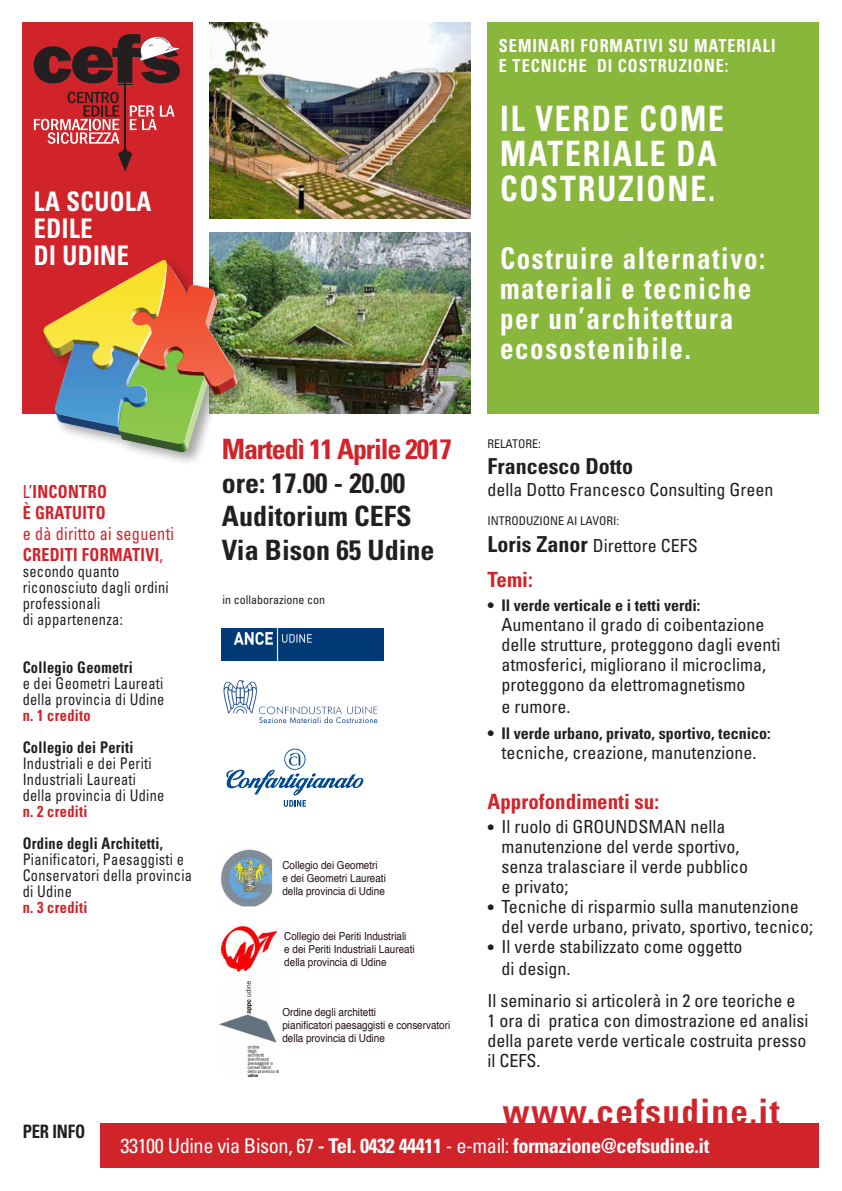
<style>
.page{position:relative;width:842px;height:1191px;background:#fff}
.page>*{position:absolute;margin:0;border:0;box-sizing:border-box;transform-origin:0 0}
.heading_1{font:700 condensed 35.1px "Univers";letter-spacing:.04em;color:#d1232a}
.t1{font:700 condensed 35px/35px "Univers";letter-spacing:.06em;color:#fff;scale:.9 1}
.t2{font:700 condensed 30px/30px "Univers";letter-spacing:.06em;color:#fff;scale:.9 1}
.t3{font:700 condensed 28px "Univers";color:#231f20}
.t4{font:700 condensed 28px "Univers";letter-spacing:-.04em;color:#d1232a}
.t5{font:700 condensed 27px "Univers";letter-spacing:.02em;color:#fff;scale:.9 1}
.t6{font:700 condensed 22px "Univers";color:#231f20}
.t7{font:700 condensed 21px "Univers";color:#d1232a}
.heading_1-2{font:700 condensed 20.4px "Univers";letter-spacing:-.02em;color:#fff}
.t8{font:700 condensed 18.5px "Univers";letter-spacing:-.01em;color:#231f20;scale:.9 1}
.t9{font:condensed 18px/20px "Univers";color:#231f20}
.t10{font:700 condensed 18px/20px "Univers";letter-spacing:.06em;color:#fff;scale:.9 1}
.t11{font:condensed 18px/21px "Univers";letter-spacing:.02em;color:#d1232a;scale:.9 1}
.t12{font:700 condensed 18px "Univers";letter-spacing:.02em;color:#d1232a;scale:.9 1}
.t13{font:condensed 16px/16px "Univers";letter-spacing:.02em;color:#231f20;scale:.9 1}
.t14{font:700 condensed 16px "Univers";color:#231f20}
.t15{font:700 condensed 16px "Univers";letter-spacing:.02em;color:#d1232a;scale:.9 1}
.t16{font:700 condensed 16px "Univers";letter-spacing:.02em;color:#231f20;scale:.9 1}
.t17{font:condensed 12px "Univers";color:#231f20}
.t18{font:11px "Helvetica";color:#231017;scale:.9 1}
.s1{font-weight:400}
.s2{font-weight:700}
.s3{font-weight:700;font-size:22px}
.s4{font-weight:700;font-size:16px}
</style>
<div class="page">
<img style="left:210px;top:23px;width:260px;height:195px">
<img style="left:210px;top:232px;width:260px;height:181px">
<img style="left:222px;top:628px;width:161px;height:32px">
<img style="left:223px;top:680px;width:155px;height:43px">
<div style="left:488px;top:23px;width:331px;height:391px;background:#88b73c"></div>
<div style="left:23px;top:23px;width:170px;height:391px;background:#d1232a"></div>
<hr style="left:124px;top:81px;width:2px;height:69px;background:#231f20">
<svg style="left:34px;top:34px;width:146px;height:51px"></svg>
<svg style="left:34px;top:92px;width:141px;height:80px"></svg>
<div style="left:40px;top:255px;width:212px;height:210px;background:#231f20;opacity:.4"></div>
<img style="left:44px;top:260px;width:194px;height:192px">
<div style="left:100px;top:1123px;width:715px;height:45px;background:#d1232a"></div>
<img style="left:221px;top:849px;width:52px;height:58px">
<img style="left:220px;top:924px;width:57px;height:50px">
<img style="left:220px;top:981px;width:59px;height:95px">
<svg style="left:226px;top:748px;width:138px;height:58px"></svg>
<p class="t5" style="left:34px;top:185px;width:132px">LA SCUOLA</p>
<p class="t5" style="left:34px;top:212px;width:67px">EDILE</p>
<p class="t5" style="left:34px;top:239px;width:107px">DI UDINE</p>
<p class="t12" style="left:23px;top:480px;width:95px"><span class="s1">L’</span>INCONTRO</p>
<p class="t12" style="left:23px;top:501px;width:94px">È GRATUITO</p>
<p class="t11" style="left:23px;top:523px;width:170px">e dà diritto ai seguenti<br><span class="s2">CREDITI FORMATIVI</span>,</p>
<p class="t13" style="left:23px;top:563px;width:164px">secondo quanto riconosciuto dagli ordini professionali</p>
<p class="t13" style="left:23px;top:611px;width:113px">di appartenenza:</p>
<p class="t16" style="left:23px;top:657px;width:124px">Collegio Geometri</p>
<p class="t13" style="left:23px;top:675px;width:158px">e dei Geometri Laureati</p>
<p class="t13" style="left:23px;top:691px;width:159px">della provincia di Udine</p>
<p class="t15" style="left:23px;top:705px;width:77px">n. 1 credito</p>
<p class="t13" style="left:23px;top:739px;width:145px"><span class="s2">Collegio dei Periti<br></span>Industriali e dei Periti<br>Industriali Laureati</p>
<p class="t13" style="left:23px;top:787px;width:159px">della provincia di Udine</p>
<p class="t15" style="left:23px;top:801px;width:73px">n. 2 crediti</p>
<p class="t13" style="left:23px;top:835px;width:190px"><span class="s2">Ordine degli Architetti,<br></span>Pianificatori, Paesaggisti e<br>Conservatori della provincia di Udine</p>
<p class="t15" style="left:23px;top:897px;width:73px">n. 3 crediti</p>
<p class="t4" style="left:222px;top:432px;width:231px">Martedì 11 Aprile 2017</p>
<p class="t3" style="left:222px;top:465px;width:185px">ore: 17.00 - 20.00</p>
<p class="t3" style="left:222px;top:499px;width:191px">Auditorium CEFS</p>
<p class="t3" style="left:222px;top:532px;width:214px">Via Bison 65 Udine</p>
<p class="t17" style="left:222px;top:592px;width:104px">in collaborazione con</p>
<p class="t18" style="left:282px;top:857px;width:107px">Collegio dei Geometri</p>
<p class="t18" style="left:282px;top:870px;width:116px">e dei Geometri Laureati</p>
<p class="t18" style="left:282px;top:883px;width:115px">della provincia di Udine</p>
<p class="t18" style="left:284px;top:927px;width:137px">Collegio dei Periti Industriali</p>
<p class="t18" style="left:284px;top:940px;width:146px">e dei Periti Industriali Laureati</p>
<p class="t18" style="left:284px;top:953px;width:115px">della provincia di Udine</p>
<p class="t18" style="left:282px;top:1003px;width:105px">Ordine degli architetti</p>
<p class="t18" style="left:282px;top:1016px;width:188px">pianificatori paesaggisti e conservatori</p>
<p class="t18" style="left:282px;top:1029px;width:115px">della provincia di Udine</p>
<p class="t10" style="left:499px;top:36px;width:309px">SEMINARI FORMATIVI SU MATERIALI<br>E TECNICHE DI COSTRUZIONE:</p>
<p class="t1" style="left:500px;top:101px;width:250px">IL VERDE COME<br>MATERIALE DA<br>COSTRUZIONE.</p>
<p class="t2" style="left:500px;top:243px;width:296px">Costruire alternativo: materiali e tecniche per un’architettura ecosostenibile.</p>
<p class="t17" style="left:488px;top:436px;width:55px">RELATORE:</p>
<p class="t6" style="left:488px;top:453px;width:147px">Francesco Dotto</p>
<p class="t9" style="left:488px;top:479px;width:287px">della Dotto Francesco Consulting Green</p>
<p class="t17" style="left:488px;top:513px;width:133px">INTRODUZIONE AI LAVORI:</p>
<p class="t9" style="left:488px;top:535px;width:212px"><span class="s3">Loris Zanor</span> Direttore CEFS</p>
<p class="t7" style="left:488px;top:566px;width:47px">Temi:</p>
<p class="t14" style="left:488px;top:595px;width:214px">• Il verde verticale e i tetti verdi:</p>
<p class="t9" style="left:501px;top:614px;width:264px">Aumentano il grado di coibentazione</p>
<p class="t9" style="left:501px;top:634px;width:280px">delle strutture, proteggono dagli eventi atmosferici, migliorano il microclima,</p>
<p class="t9" style="left:501px;top:674px;width:245px">proteggono da elettromagnetismo</p>
<p class="t9" style="left:501px;top:696px;width:70px">e rumore.</p>
<p class="t14" style="left:488px;top:723px;width:285px">• Il verde urbano, privato, sportivo, tecnico:</p>
<p class="t9" style="left:501px;top:742px;width:256px">tecniche, creazione, manutenzione.</p>
<p class="t7" style="left:488px;top:789px;width:173px">Approfondimenti su:</p>
<p class="t9" style="left:501px;top:816px;width:239px;text-indent:-14px"><span class="s4">•</span> Il ruolo di GROUNDSMAN nella manutenzione del verde sportivo,</p>
<p class="t9" style="left:501px;top:856px;width:248px">senza tralasciare il verde pubblico</p>
<p class="t9" style="left:501px;top:876px;width:68px">e privato;</p>
<p class="t9" style="left:501px;top:896px;width:313px;text-indent:-14px"><span class="s4">•</span> Tecniche di risparmio sulla manutenzione del verde urbano, privato, sportivo, tecnico;</p>
<p class="t9" style="left:501px;top:936px;width:242px;line-height:21.6px;text-indent:-14px"><span class="s4">•</span> Il verde stabilizzato come oggetto di design.</p>
<p class="t9" style="left:488px;top:990px;width:322px">Il seminario si articolerà in 2 ore teoriche e<br>1 ora di pratica con dimostrazione ed analisi della parete verde verticale costruita presso il CEFS.</p>
<p class="t8" style="left:23px;top:1120px;width:71px">PER INFO</p>
<p class="heading_1" style="left:502px;top:1090px;width:279px">www.cefsudine.it</p>
<p class="heading_1-2" style="left:120px;top:1133px;width:591px"><span class="s1">33100 Udine via Bison, 67</span> - Tel. 0432 44411 <span class="s1">- e-mail:</span> formazione@cefsudine.it</p>
<p class="heading_1-2" style="left:224px;top:1133px;width:591px"><span class="s1">33100 Udine via Bison, 67</span> - Tel. 0432 44411 <span class="s1">- e-mail:</span> formaz one@cefsudine.it</p>
</div>
